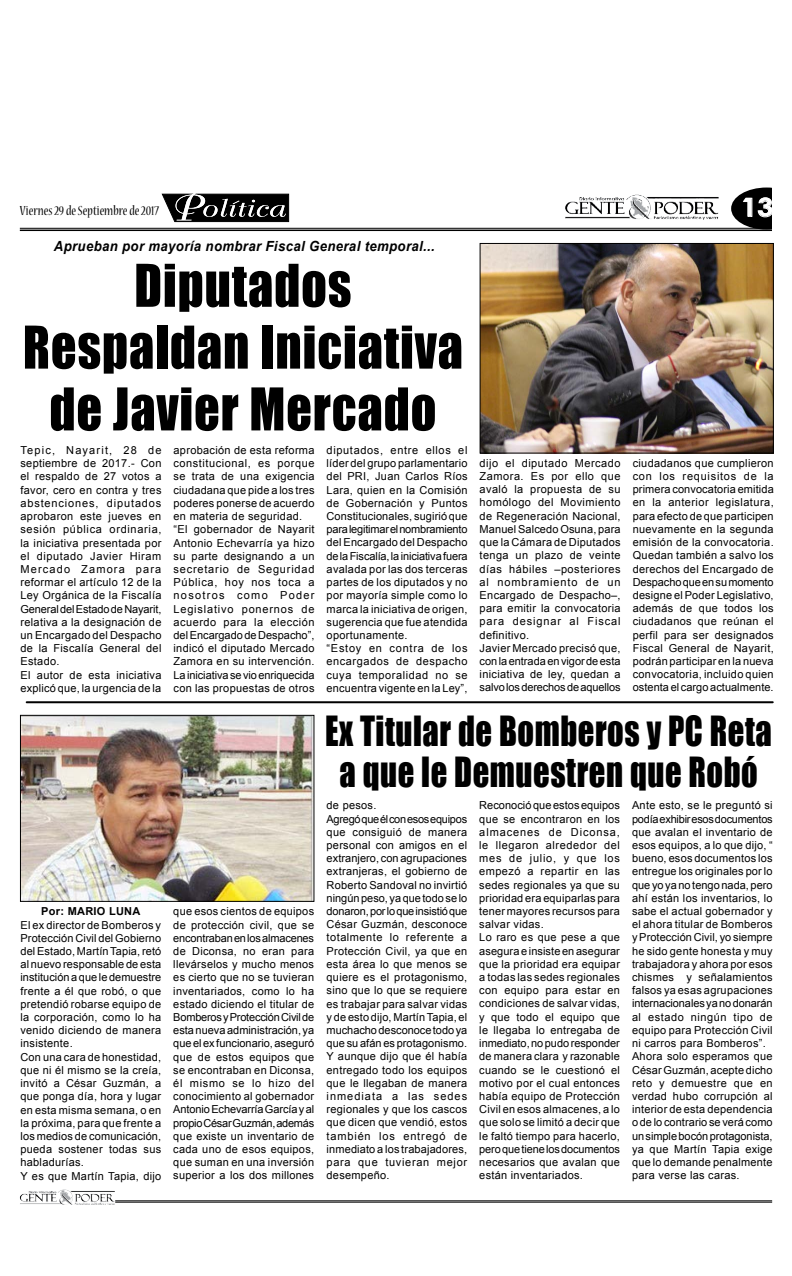
<style>
.page{position:relative;width:792px;height:1276px;background:#fff}
.page>*{position:absolute;margin:0;border:0;box-sizing:border-box;transform-origin:0 0}
.t1{font:54.4px/61.8px "Impact";letter-spacing:.02em;color:#000;text-align:center;scale:.92 1}
.t2{font:38.2px/41.2px "Impact";letter-spacing:.02em;color:#000;text-align:center;scale:.85 1}
.t3{font:700 25.2px "Century Gothic";color:#fff;scale:1.14 1}
.t4{font:condensed 14.6px "Nueva Std";color:#000}
.t5{font:italic 700 14px "Arial";letter-spacing:.03em;color:#000;scale:.94 1}
.t6{font:11px/13.2px "Arial";letter-spacing:.025em;color:#000}
.t7{font:700 11px "Arial";letter-spacing:.025em;color:#000}
</style>
<div class="page">
<svg style="left:731px;top:187px;width:41px;height:41px"></svg>
<hr style="left:20px;top:228px;width:752px;height:1px;background:#000">
<hr style="left:20px;top:229px;width:752px;height:2px;background:#000">
<img style="left:626px;top:195px;width:24px;height:20px">
<hr style="left:115px;top:1200px;width:657px;height:1px;background:#000">
<hr style="left:115px;top:1201px;width:657px;height:1px;background:#000">
<img style="left:58px;top:1189px;width:14px;height:13px">
<svg style="left:161px;top:193px;width:129px;height:30px;background:#454545"></svg>
<hr style="left:27px;top:701px;width:746px;height:2px;background:#000">
<img style="left:482px;top:245px;width:290px;height:206px">
<div style="left:480px;top:243px;width:294px;height:210px;border:1px solid #000"></div>
<img style="left:22px;top:717px;width:290px;height:183px">
<div style="left:20px;top:715px;width:294px;height:187px;border:1px solid #000"></div>
<h3 class="t4" style="left:20px;top:204px;width:141px">Viernes 29 de Septiembre de 2017</h3>
<h3 class="t3" style="left:741px;top:188px;width:30px">13</h3>
<p class="t5" style="left:54px;top:236px;width:407px">Aprueban por mayoría nombrar Fiscal General temporal...</p>
<h1 class="t1" style="left:23px;top:253px;width:480px">Diputados<br>Respaldan Iniciativa de Javier Mercado</h1>
<p class="t6" style="left:20px;top:443px;width:143px">Tepic, Nayarit, 28 de septiembre de 2017.- Con el respaldo de 27 votos a favor, cero en contra y tres abstenciones, diputados aprobaron este jueves en sesión pública ordinaria, la iniciativa presentada por el diputado Javier Hiram<br>Mercado Zamora para reformar el artículo 12 de la<br>Ley Orgánica de la Fiscalía<br>General del Estado de Nayarit, relativa a la designación de un Encargado del Despacho de la Fiscalía General del<br>Estado.<br>El autor de esta iniciativa explicó que, la urgencia de la</p>
<p class="t6" style="left:174px;top:443px;width:143px">aprobación de esta reforma constitucional, es porque se trata de una exigencia ciudadana que pide a los tres poderes ponerse de acuerdo en materia de seguridad. “El gobernador de Nayarit<br>Antonio Echevarría ya hizo su parte designando a un secretario de Seguridad<br>Pública, hoy nos toca a nosotros como Poder<br>Legislativo ponernos de acuerdo para la elección del Encargado de Despacho”, indicó el diputado Mercado<br>Zamora en su intervención.<br>La iniciativa se vio enriquecida con las propuestas de otros</p>
<p class="t6" style="left:327px;top:443px;width:143px">diputados, entre ellos el líder del grupo parlamentario del PRI, Juan Carlos Ríos<br>Lara, quien en la Comisión de Gobernación y Puntos<br>Constitucionales, sugirió que para legitimar el nombramiento del Encargado del Despacho de la Fiscalía, la iniciativa fuera avalada por las dos terceras partes de los diputados y no por mayoría simple como lo marca la iniciativa de origen, sugerencia que fue atendida oportunamente.<br>“Estoy en contra de los encargados de despacho cuya temporalidad no se encuentra vigente en la Ley”,</p>
<p class="t6" style="left:480px;top:456px;width:143px">dijo el diputado Mercado<br>Zamora. Es por ello que avaló la propuesta de su homólogo del Movimiento de Regeneración Nacional,<br>Manuel Salcedo Osuna, para que la Cámara de Diputados tenga un plazo de veinte días hábiles –posteriores al nombramiento de un<br>Encargado de Despacho–, para emitir la convocatoria para designar al Fiscal definitivo.<br>Javier Mercado precisó que, con la entrada en vigor de esta iniciativa de ley, quedan a salvo los derechos de aquellos</p>
<p class="t6" style="left:633px;top:456px;width:143px;text-align:justify">ciudadanos que cumplieron con los requisitos de la primera convocatoria emitida en la anterior legislatura, para efecto de que participen nuevamente en la segunda emisión de la convocatoria.<br>Quedan también a salvo los derechos del Encargado de Despacho que en su momento designe el Poder Legislativo, además de que todos los ciudadanos que reúnan el perfil para ser designados Fiscal General de Nayarit, podrán participar en la nueva convocatoria, incluido quien ostenta el cargo actualmente.</p>
<h2 class="t2" style="left:325px;top:709px;width:527px">Ex Titular de Bomberos y Pc Reta a que le Demuestren que Robó</h2>
<p class="t7" style="left:41px;top:903px;width:101px">Por: MARIO LUNA</p>
<p class="t6" style="left:20px;top:918px;width:142px">El ex director de Bomberos y<br>Protección Civil del Gobierno del Estado, Martín Tapia, retó al nuevo responsable de esta institución a que le demuestre frente a él que robó, o que pretendió robarse equipo de la corporación, como lo ha venido diciendo de manera insistente.<br>Con una cara de honestidad, que ni él mismo se la creía, invitó a César Guzmán, a que ponga día, hora y lugar en esta misma semana, o en la próxima, para que frente a los medios de comunicación, pueda sostener todas sus habladurías.<br>Y es que Martín Tapia, dijo</p>
<p class="t6" style="left:173px;top:905px;width:142px;text-align:justify">que esos cientos de equipos de protección civil, que se encontraban en los almacenes de Diconsa, no eran para llevárselos y mucho menos es cierto que no se tuvieran inventariados, como lo ha estado diciendo el titular de Bomberos y Protección Civil de esta nueva administración, ya que el ex funcionario, aseguró que de estos equipos que se encontraban en Diconsa, él mismo se lo hizo del conocimiento al gobernador Antonio Echevarría García y al propio César Guzmán, además que existe un inventario de cada uno de esos equipos, que suman en una inversión superior a los dos millones</p>
<p class="t6" style="left:327px;top:799px;width:142px">de pesos.<br>Agregó que él con esos equipos que consiguió de manera personal con amigos en el extranjero, con agrupaciones extranjeras, el gobierno de<br>Roberto Sandoval no invirtió ningún peso, ya que todo se lo donaron, por lo que insistió que<br>César Guzmán, desconoce totalmente lo referente a<br>Protección Civil, ya que en esta área lo que menos se quiere es el protagonismo, sino que lo que se requiere es trabajar para salvar vidas y de esto dijo, Martín Tapia, el muchacho desconoce todo ya que su afán es protagonismo.<br>Y aunque dijo que él había entregado todo los equipos que le llegaban de manera inmediata a las sedes regionales y que los cascos que dicen que vendió, estos también los entregó de inmediato a los trabajadores, para que tuvieran mejor desempeño.</p>
<p class="t6" style="left:479px;top:799px;width:142px">Reconoció que estos equipos que se encontraron en los almacenes de Diconsa, le llegaron alrededor del mes de julio, y que los empezó a repartir en las sedes regionales ya que su prioridad era equiparlas para tener mayores recursos para salvar vidas.<br>Lo raro es que pese a que asegura e insiste en asegurar que la prioridad era equipar a todas las sedes regionales con equipo para estar en condiciones de salvar vidas, y que todo el equipo que le llegaba lo entregaba de inmediato, no pudo responder de manera clara y razonable cuando se le cuestionó el motivo por el cual entonces había equipo de Protección<br>Civil en esos almacenes, a lo que solo se limitó a decir que le faltó tiempo para hacerlo, pero que tiene los documentos necesarios que avalan que están inventariados.</p>
<p class="t6" style="left:632px;top:799px;width:142px">Ante esto, se le preguntó si podía exhibir esos documentos que avalan el inventario de esos equipos, a lo que dijo, “ bueno, esos documentos los entregue los originales por lo que yo ya no tengo nada, pero ahí están los inventarios, lo sabe el actual gobernador y el ahora titular de Bomberos y Protección Civil, yo siempre he sido gente honesta y muy trabajadora y ahora por esos chismes y señalamientos falsos ya esas agrupaciones internacionales ya no donarán al estado ningún tipo de equipo para Protección Civil ni carros para Bomberos”.<br>Ahora solo esperamos que<br>César Guzmán, acepte dicho reto y demuestre que en verdad hubo corrupción al interior de esta dependencia o de lo contrario se verá como un simple bocón protagonista, ya que Martín Tapia exige que lo demande penalmente para verse las caras.</p>
</div>
